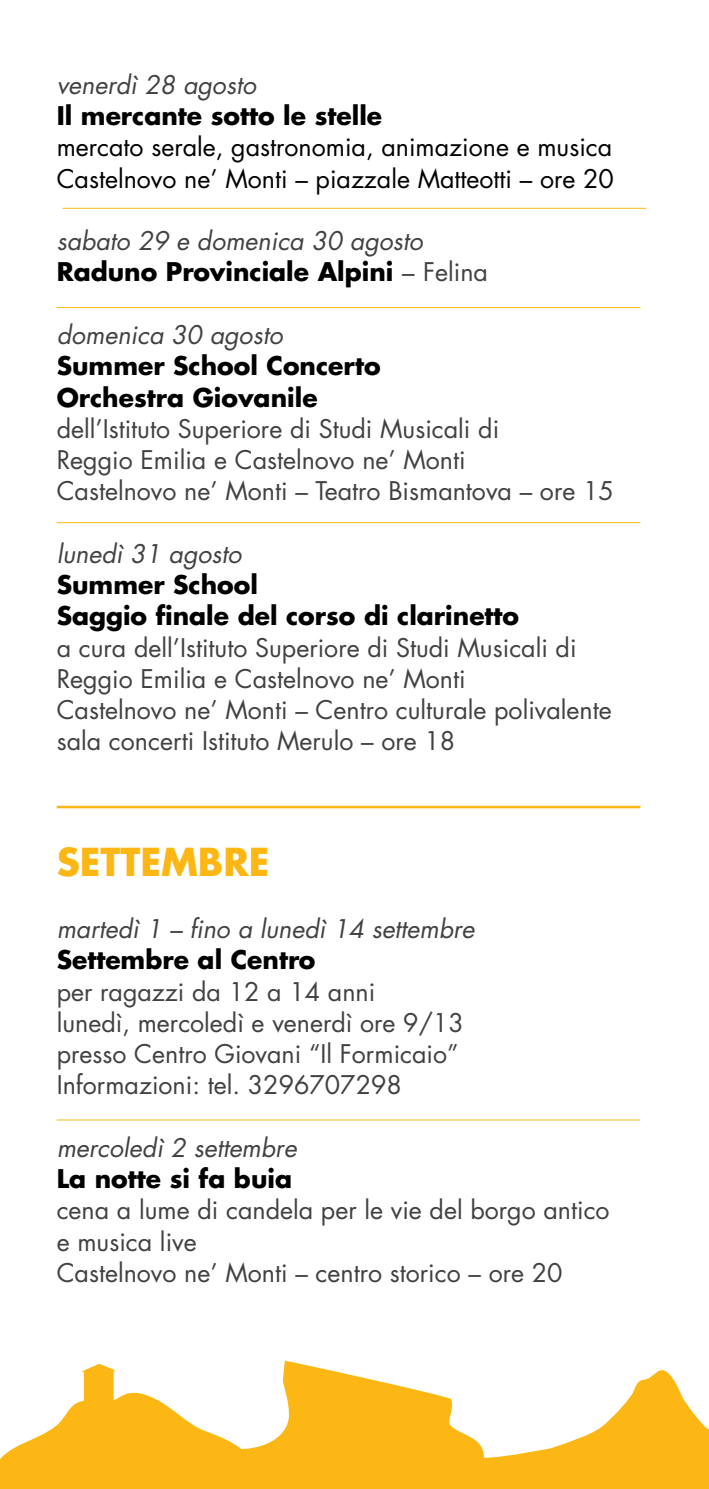
<style>
.page{position:relative;width:709px;height:1489px;background:#fff}
.page>*{position:absolute;margin:0;border:0;box-sizing:border-box;transform-origin:0 0}
.t1{font:700 37.5px "Futura";color:#fdb714}
.t2{font:25px/31.2px "Futura";color:#414042}
.t3{font:italic 25px/31.2px "Futura";color:#414042}
.t4{font:700 25px/31.2px "Futura";color:#000}
.t5{font:25px/31.2px "Futura";color:#000}
.s1{font-weight:700;font-style:normal;color:#000}
.s2{font-style:normal}
</style>
<div class="page">
<hr style="left:63px;top:208px;width:583px;height:1px;background:#fdb714">
<hr style="left:57px;top:805px;width:583px;height:3px;background:#fdb714">
<hr style="left:57px;top:307px;width:583px;height:1px;background:#fdb714">
<hr style="left:57px;top:522px;width:583px;height:1px;background:#fdb714">
<hr style="left:57px;top:1119px;width:583px;height:1px;background:#fdb714">
<svg style="left:0;top:1360px;width:709px;height:128px;fill:#fdb714"></svg>
<p class="t3" style="left:57px;top:69px;width:201px">venerdì 28 agosto</p>
<p class="t4" style="left:57px;top:99px;width:327px">Il mercante sotto le stelle</p>
<p class="t5" style="left:57px;top:131px;width:559px">mercato serale, gastronomia, animazione e musica<br>Castelnovo ne’ Monti – piazzale Matteotti – ore 20</p>
<p class="t3" style="left:57px;top:225px;width:433px">sabato 29 e domenica 30 agosto<br><span class="s1">Raduno Provinciale Alpini</span> <span class="s2">– Felina</span></p>
<p class="t3" style="left:57px;top:319px;width:227px">domenica 30 agosto</p>
<p class="t4" style="left:57px;top:349px;width:325px">Summer School Concerto<br>Orchestra Giovanile</p>
<p class="t2" style="left:57px;top:412px;width:558px">dell’Istituto Superiore di Studi Musicali di<br>Reggio Emilia e Castelnovo ne’ Monti<br>Castelnovo ne’ Monti – Teatro Bismantova – ore 15</p>
<p class="t3" style="left:57px;top:537px;width:186px">lunedì 31 agosto</p>
<p class="t4" style="left:57px;top:568px;width:464px">Summer School<br>Saggio finale del corso di clarinetto</p>
<p class="t2" style="left:57px;top:631px;width:556px">a cura dell’Istituto Superiore di Studi Musicali di Reggio Emilia e Castelnovo ne’ Monti<br>Castelnovo ne’ Monti – Centro culturale polivalente sala concerti Istituto Merulo – ore 18</p>
<h1 class="t1" style="left:57px;top:835px;width:214px">SETTEMBRE</h1>
<p class="t3" style="left:57px;top:912px;width:419px">martedì 1 – fino a lunedì 14 settembre</p>
<p class="t4" style="left:57px;top:943px;width:260px">Settembre al Centro</p>
<p class="t2" style="left:57px;top:975px;width:408px">per ragazzi da 12 a 14 anni<br>lunedì, mercoledì e venerdì ore 9/13 presso Centro Giovani “Il Formicaio”<br>Informazioni: tel. 3296707298</p>
<p class="t3" style="left:57px;top:1131px;width:241px">mercoledì 2 settembre</p>
<p class="t4" style="left:57px;top:1162px;width:237px">La notte si fa buia</p>
<p class="t2" style="left:57px;top:1194px;width:554px">cena a lume di candela per le vie del borgo antico e musica live<br>Castelnovo ne’ Monti – centro storico – ore 20</p>
</div>
